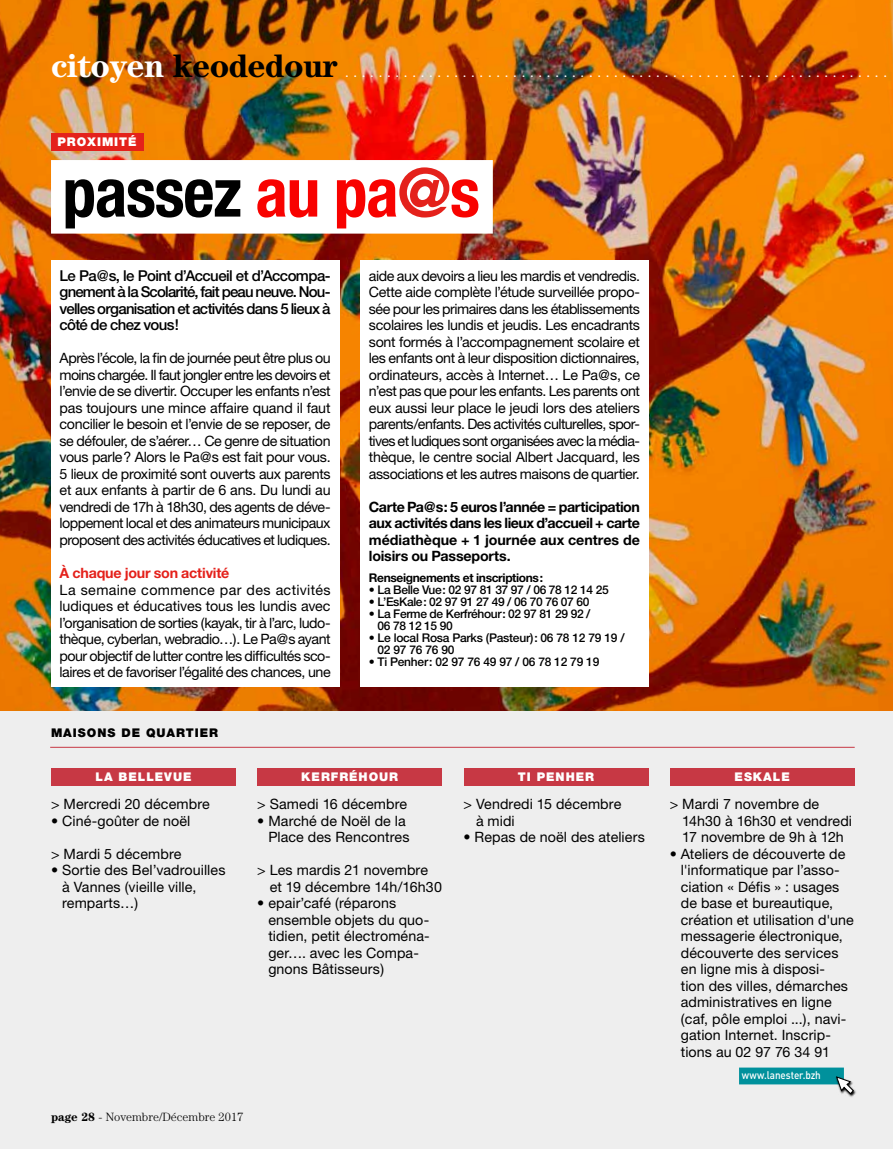
<style>
.page{position:relative;width:893px;height:1149px;background:#fff}
.page>*{position:absolute;margin:0;border:0;box-sizing:border-box;transform-origin:0 0}
.t1{font:700 condensed 67.5px "Helvetica Neue";letter-spacing:-.02em;color:#000}
.t2{font:700 33px "Century";letter-spacing:-.02em;color:#000}
.t3{font:500 15px/16.5px "Helvetica Neue";letter-spacing:-.05em;color:#000;text-align:justify}
.t4{font:14.25px/16.5px "Helvetica Neue";letter-spacing:.005em;color:#000}
.t5{font:700 14.25px/16.5px "Helvetica Neue";letter-spacing:-.005em;color:#000;text-align:justify}
.t6{font:700 14.25px "Helvetica Neue";letter-spacing:-.015em;color:#e4211b}
.t7{font:500 12px/12px "Helvetica Neue";letter-spacing:-.03em;color:#000}
.t8{font:900 12px "Helvetica Neue";letter-spacing:.08em;color:#fff}
.t9{font:700 12px "Helvetica Neue";letter-spacing:-.03em;color:#000}
.t10{font:300 12px "Century";color:#000}
.t11{font:900 12px "Helvetica Neue";letter-spacing:.08em;color:#000}
.t12{font:500 10.95px "DIN";letter-spacing:-.01em;color:#fff;scale:.9 1}
.t13{font:700 10.5px "Century";color:#fff}
.s1{color:#fff}
.s2{color:#f80200}
.s3{color:#e4211b}
.s4{font-weight:700}
</style>
<div class="page">
<div style="left:0;top:693px;width:893px;height:455px;background:#eee"></div>
<svg style="left:848px;top:1089px;width:8px;height:8px"></svg>
<svg style="left:739px;top:1067px;width:115px;height:27px"></svg>
<hr style="left:50px;top:746px;width:805px;height:1px;background:#c73844">
<div style="left:51px;top:767px;width:185px;height:18px;background:#c73844"></div>
<div style="left:257px;top:767px;width:185px;height:18px;background:#c73844"></div>
<div style="left:463px;top:767px;width:185px;height:18px;background:#c73844"></div>
<div style="left:670px;top:767px;width:185px;height:18px;background:#c73844"></div>
<img style="left:0;top:0;width:893px;height:710px">
<div style="left:51px;top:260px;width:288px;height:426px;background:#fff"></div>
<div style="left:360px;top:260px;width:288px;height:426px;background:#fff"></div>
<div style="left:51px;top:133px;width:92px;height:17px;background:#e4211b"></div>
<div style="left:51px;top:160px;width:442px;height:73px;background:#fff"></div>
<h2 class="t2" style="left:51px;top:46px;width:288px"><span class="s1">citoyen</span> keodedour</h2>
<p class="t13" style="left:345px;top:67px;width:541px">.................................................................</p>
<p class="t8" style="left:57px;top:135px;width:81px">PROXIMITÉ</p>
<h1 class="t1" style="left:63px;top:152px;width:419px">passez <span class="s2">au pa</span><span class="s3">@</span><span class="s2">s</span></h1>
<p class="t3" style="left:60px;top:267px;width:273px">Le Pa@s, le Point d’Accueil et d’Accompa&shy;gnement à la Scolarité, fait peau neuve. Nou&shy;velles organisation et activités dans 5 lieux à côté de chez vous!</p>
<p class="t4" style="left:60px;top:349px;width:273px;text-align:justify">Après l’école, la fin de journée peut être plus ou moins chargée. Il faut jongler entre les devoirs et l’envie de se divertir. Occuper les enfants n’est pas toujours une mince affaire quand il faut concilier le besoin et l’envie de se reposer, de se défouler, de s’aérer… Ce genre de situation vous parle? Alors le Pa@s est fait pour vous.<br>5 lieux de proximité sont ouverts aux parents et aux enfants à partir de 6 ans. Du lundi au vendredi de 17h à 18h30, des agents de déve&shy;loppement local et des animateurs municipaux proposent des activités éducatives et ludiques.</p>
<p class="t6" style="left:60px;top:564px;width:171px">À chaque jour son activité</p>
<p class="t4" style="left:60px;top:581px;width:273px;text-align:justify">La semaine commence par des activités ludiques et éducatives tous les lundis avec l’organisation de sorties (kayak, tir à l’arc, ludo&shy;thèque, cyberlan, webradio…). Le Pa@s ayant pour objectif de lutter contre les difficultés sco&shy;laires et de favoriser l’égalité des chances, une</p>
<p class="t11" style="left:51px;top:725px;width:169px">MAISONS DE QUARTIER</p>
<p class="t4" style="left:369px;top:267px;width:273px;text-align:justify">aide aux devoirs a lieu les mardis et vendredis.<br>Cette aide complète l’étude surveillée propo&shy;sée pour les primaires dans les établissements scolaires les lundis et jeudis. Les encadrants sont formés à l’accompagnement scolaire et les enfants ont à leur disposition dictionnaires, ordinateurs, accès à Internet… Le Pa@s, ce n’est pas que pour les enfants. Les parents ont eux aussi leur place le jeudi lors des ateliers parents/enfants. Des activités culturelles, spor&shy;tives et ludiques sont organisées avec la média&shy;thèque, le centre social Albert Jacquard, les associations et les autres maisons de quartier.</p>
<p class="t5" style="left:369px;top:498px;width:273px">Carte Pa@s: 5 euros l’année = participation aux activités dans les lieux d’accueil + carte médiathèque + 1 journée aux centres de loisirs ou Passeports.</p>
<p class="t9" style="left:369px;top:570px;width:176px">Renseignements et inscriptions:</p>
<p class="t7" style="left:369px;top:583px;width:241px">• La Belle Vue: 02 97 81 37 97 / 06 78 12 14 25</p>
<p class="t7" style="left:369px;top:595px;width:222px">• L’EsKale: 02 97 91 27 49 / 06 70 76 07 60</p>
<p class="t7" style="left:377px;top:607px;width:214px;text-indent:-9px">• La Ferme de Kerfréhour: 02 97 81 29 92 /<br>06 78 12 15 90</p>
<p class="t7" style="left:377px;top:631px;width:249px;text-indent:-9px">• Le local Rosa Parks (Pasteur): 06 78 12 79 19 /<br>02 97 76 76 90</p>
<p class="t7" style="left:369px;top:655px;width:232px">• Ti Penher: 02 97 76 49 97 / 06 78 12 79 19</p>
<p class="t8" style="left:95px;top:769px;width:98px">LA BELLEVUE</p>
<p class="t8" style="left:301px;top:769px;width:98px">KERFRÉHOUR</p>
<p class="t8" style="left:518px;top:769px;width:78px">TI PENHER</p>
<p class="t8" style="left:735px;top:769px;width:57px">ESKALE</p>
<p class="t4" style="left:51px;top:795px;width:160px">&gt; Mercredi 20 décembre</p>
<p class="t4" style="left:51px;top:811px;width:141px">• Ciné-goûter de noël</p>
<p class="t4" style="left:51px;top:844px;width:132px">&gt; Mardi 5 décembre</p>
<p class="t4" style="left:62px;top:861px;width:165px;text-indent:-11px">• Sortie des Bel’vadrouilles à Vannes (vieille ville, remparts…)</p>
<p class="t4" style="left:257px;top:795px;width:151px">&gt; Samedi 16 décembre</p>
<p class="t4" style="left:257px;top:812px;width:154px;text-align:right">• Marché de Noël de la<br>Place des Rencontres</p>
<p class="t4" style="left:270px;top:861px;width:174px;text-indent:-13px">&gt; Les mardis 21 novembre et 19 décembre 14h/16h30</p>
<p class="t4" style="left:268px;top:894px;width:163px;text-indent:-11px">• epair’café (réparons ensemble objets du quo&shy;tidien, petit électroména&shy;ger…. avec les Compa&shy;gnons Bâtisseurs)</p>
<p class="t4" style="left:476px;top:795px;width:147px;text-indent:-13px">&gt; Vendredi 15 décembre à midi</p>
<p class="t4" style="left:463px;top:828px;width:183px">• Repas de noël des ateliers</p>
<p class="t10" style="left:51px;top:1109px;width:194px"><span class="s4">page 28</span> - Novembre/Décembre 2017</p>
<p class="t4" style="left:682px;top:795px;width:171px;text-indent:-13px">&gt; Mardi 7 novembre de<br>14h30 à 16h30 et vendredi<br>17 novembre de 9h à 12h</p>
<p class="t4" style="left:681px;top:845px;width:174px;text-indent:-11px">• Ateliers de découverte de l'informatique par l’asso&shy;ciation « Défis » : usages de base et bureautique, création et utilisation d'une messagerie électronique, découverte des services en ligne mis à disposi-<br>tion des villes, démarches administratives en ligne (caf, pôle emploi ...), navi&shy;gation Internet. Inscrip&shy;tions au 02 97 76 34 91</p>
<p class="t12" style="left:742px;top:1067px;width:90px">www.lanester.bzh</p>
</div>
